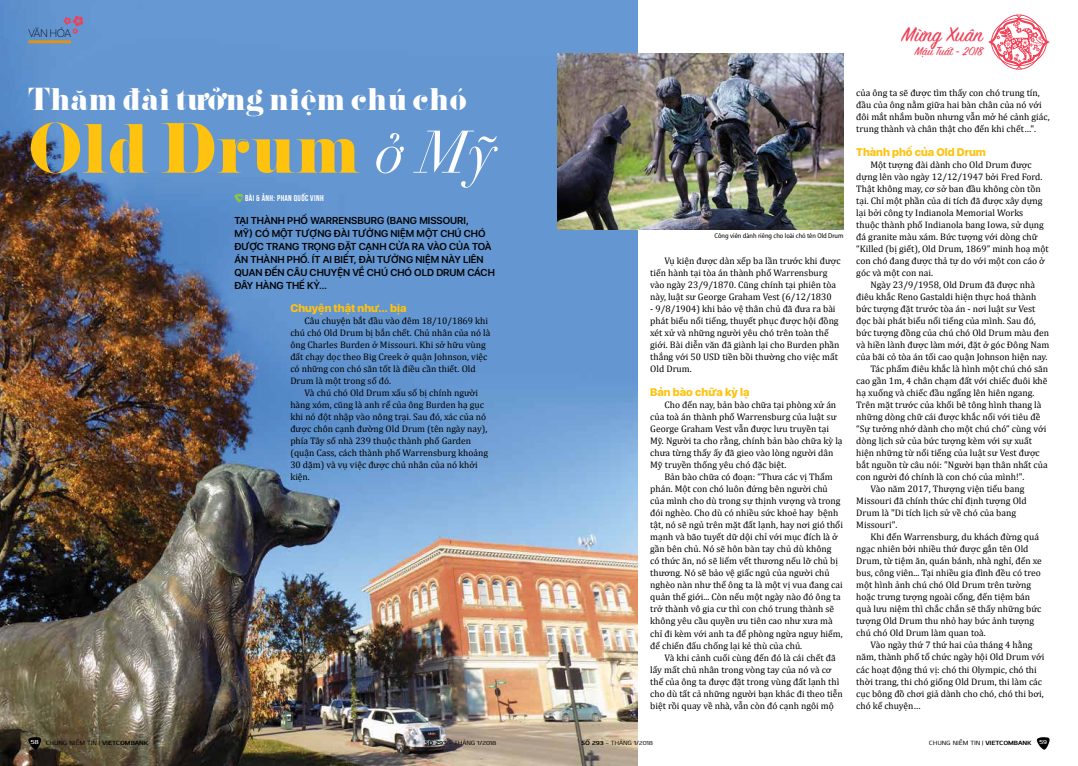
<style>
.page{position:relative;width:1078px;height:766px;background:#fff}
.page>*{position:absolute;margin:0;border:0;box-sizing:border-box;transform-origin:0 0}
.t1{font:63.3px "UVF Pistilli";color:#ffc20e}
.t2{font:28.5px "UVF Pistilli";color:#fff}
.t3{font:22.6px "Sign Painter House Script";color:#ef4056}
.t4{font:13.3px "Sign Painter House Script";color:#ef4056}
.t5{font:800 11px "SFUI Display";color:#ffc20e}
.t6{font:100 11px "SFUI Display";letter-spacing:-.015em;color:#000}
.t7{font:600 10px/13px "SFUI Display";color:#000}
.t8{font:9.5px/12px "Cambria";color:#000}
.t9{font:8.5px "UTM Bebas";letter-spacing:.04em;color:#fff}
.t10{font:semi-condensed 7px "Myriad Pro";color:#000}
.t11{font:500 6px "Kuro";letter-spacing:-.02em;color:#000}
.t12{font:600 6px "Kuro";color:#fff}
.s1{font-family:"UVF Didot LT Std";font-style:italic;font-size:59px;color:#fff}
.s2{font-weight:600;color:#fff}
.s3{font-weight:700}
</style>
<div class="page">
<img style="left:0;top:0;width:637px;height:765px">
<svg style="left:234px;top:194px;width:9px;height:8px"></svg>
<img style="left:557px;top:54px;width:286px;height:175px">
<hr style="left:28px;top:40px;width:43px;height:3px;background:#dd941b">
<svg style="left:63px;top:16px;width:20px;height:18px"></svg>
<svg style="left:28px;top:737px;width:13px;height:12px"></svg>
<svg style="left:1036px;top:737px;width:13px;height:12px"></svg>
<svg style="left:988px;top:15px;width:61px;height:55px"></svg>
<p class="t6" style="left:28px;top:25px;width:44px">VĂN HÓA</p>
<h2 class="t2" style="left:28px;top:76px;width:440px">Thăm đài tưởng niệm chú chó</h2>
<h1 class="t1" style="left:28px;top:98px;width:469px">Old Drum <span class="s1">ở Mỹ</span></h1>
<p class="t9" style="left:245px;top:192px;width:80px">BÀI &amp; ẢNH: PHAN QUỐC VINH</p>
<p class="t7" style="left:234px;top:214px;width:262px">TẠI THÀNH PHỐ WARRENSBURG (BANG MISSOURI,<br>MỸ) CÓ MỘT TƯỢNG ĐÀI TƯỞNG NIỆM MỘT CHÚ CHÓ ĐƯỢC TRANG TRỌNG ĐẶT CẠNH CỬA RA VÀO CỦA TOÀ ÁN THÀNH PHỐ. ÍT AI BIẾT, ĐÀI TƯỞNG NIỆM NÀY LIÊN QUAN ĐẾN CÂU CHUYỆN VỀ CHÚ CHÓ OLD DRUM CÁCH ĐÂY HÀNG THẾ KỶ…</p>
<p class="t5" style="left:290px;top:302px;width:118px">Chuyện thật như… bịa</p>
<p class="t8" style="left:290px;top:315px;width:201px;text-indent:14px">Câu chuyện bắt đầu vào đêm 18/10/1869 khi chú chó Old Drum bị bắn chết. Chủ nhân của nó là ông Charles Burden ở Missouri. Khi sở hữu vùng đất chạy dọc theo Big Creek ở quận Johnson, việc có những con chó săn tốt là điều cần thiết. Old Drum là một trong số đó.</p>
<p class="t8" style="left:290px;top:387px;width:199px;text-indent:14px">Và chú chó Old Drum xấu số bị chính người hàng xóm, cũng là anh rể của ông Burden hạ gục khi nó đột nhập vào nông trại. Sau đó, xác của nó được chôn cạnh đường Old Drum (tên ngày nay), phía Tây số nhà 239 thuộc thành phố Garden (quận Cass, cách thành phố Warrensburg khoảng 30 dặm) và vụ việc được chủ nhân của nó khởi kiện.</p>
<p class="t10" style="left:714px;top:231px;width:130px">Công viên dành riêng cho loài chó tên Old Drum</p>
<p class="t8" style="left:650px;top:255px;width:192px;text-indent:14px">Vụ kiện được dàn xếp ba lần trước khi được tiến hành tại tòa án thành phố Warrensburg vào ngày 23/9/1870. Cũng chính tại phiên tòa này, luật sư George Graham Vest (6/12/1830</p>
<p class="t8" style="left:650px;top:303px;width:191px">- 9/8/1904) khi bảo vệ thân chủ đã đưa ra bài phát biểu nổi tiếng, thuyết phục được hội đồng xét xử và những người yêu chó trên toàn thế giới. Bài diễn văn đã giành lại cho Burden phần thắng với 50 USD tiền bồi thường cho việc mất Old Drum.</p>
<p class="t5" style="left:650px;top:386px;width:101px">Bản bào chữa kỳ lạ</p>
<p class="t8" style="left:650px;top:399px;width:194px;text-indent:14px">Cho đến nay, bản bào chữa tại phòng xử án của toà án thành phố Warrensburg của luật sư George Graham Vest vẫn được lưu truyền tại Mỹ. Người ta cho rằng, chính bản bào chữa kỳ lạ chưa từng thấy ấy đã gieo vào lòng người dân Mỹ truyền thống yêu chó đặc biệt.</p>
<p class="t8" style="left:650px;top:471px;width:194px;text-indent:14px">Bản bào chữa có đoạn: “Thưa các vị Thẩm phán. Một con chó luôn đứng bên người chủ của mình cho dù trong sự thịnh vượng và trong đói nghèo. Cho dù có nhiều sức khoẻ hay bệnh tật, nó sẽ ngủ trên mặt đất lạnh, hay nơi gió thổi mạnh và bão tuyết dữ dội chỉ với mục đích là ở gần bên chủ. Nó sẽ hôn bàn tay chủ dù không có thức ăn, nó sẽ liếm vết thương nếu lỡ chủ bị thương. Nó sẽ bảo vệ giấc ngủ của người chủ nghèo nàn như thể ông ta là một vị vua đang cai quản thế giới... Còn nếu một ngày nào đó ông ta trở thành vô gia cư thì con chó trung thành sẽ không yêu cầu quyền ưu tiên cao như xưa mà chỉ đi kèm với anh ta để phòng ngừa nguy hiểm, để chiến đấu chống lại kẻ thù của chủ.</p>
<p class="t8" style="left:650px;top:651px;width:194px;text-indent:14px">Và khi cảnh cuối cùng đến đó là cái chết đã lấy mất chủ nhân trong vòng tay của nó và cơ thể của ông ta được đặt trong vùng đất lạnh thì cho dù tất cả những người bạn khác đi theo tiễn biệt rồi quay về nhà, vẫn còn đó cạnh ngôi mộ</p>
<h3 class="t3" style="left:901px;top:20px;width:82px">Mừng Xuân</h3>
<h3 class="t4" style="left:914px;top:43px;width:69px">Mậu Tuất - 2018</h3>
<p class="t8" style="left:856px;top:87px;width:195px">của ông ta sẽ được tìm thấy con chó trung tín, đầu của ông nằm giữa hai bàn chân của nó với đôi mắt nhắm buồn nhưng vẫn mở hé cảnh giác, trung thành và chân thật cho đến khi chết…".</p>
<p class="t5" style="left:856px;top:146px;width:131px">Thành phố của Old Drum</p>
<p class="t8" style="left:856px;top:159px;width:194px;text-indent:14px">Một tượng đài dành cho Old Drum được dựng lên vào ngày 12/12/1947 bởi Fred Ford.<br>Thật không may, cơ sở ban đầu không còn tồn tại. Chỉ một phần của di tích đã được xây dựng lại bởi công ty Indianola Memorial Works<br>thuộc thành phố Indianola bang Iowa, sử dụng đá granite màu xám. Bức tượng với dòng chữ “Killed (bị giết), Old Drum, 1869” minh hoạ một con chó đang được thả tự do với một con cáo ở góc và một con nai.</p>
<p class="t8" style="left:870px;top:279px;width:166px">Ngày 23/9/1958, Old Drum đã được nhà</p>
<p class="t8" style="left:856px;top:291px;width:181px">điêu khắc Reno Gastaldi hiện thực hoá thành</p>
<p class="t8" style="left:856px;top:303px;width:180px">bức tượng đặt trước tòa án - nơi luật sư Vest</p>
<p class="t8" style="left:856px;top:315px;width:181px">đọc bài phát biểu nổi tiếng của mình. Sau đó,</p>
<p class="t8" style="left:856px;top:327px;width:194px">bức tượng đồng của chú chó Old Drum màu đen</p>
<p class="t8" style="left:856px;top:339px;width:194px">và hiền lành được làm mới, đặt ở góc Đông Nam</p>
<p class="t8" style="left:856px;top:351px;width:192px">của bãi cỏ tòa án tối cao quận Johnson hiện nay.</p>
<p class="t8" style="left:870px;top:363px;width:179px">Tác phẩm điêu khắc là hình một chú chó săn</p>
<p class="t8" style="left:856px;top:375px;width:193px">cao gần 1m, 4 chân chạm đất với chiếc đuôi khẽ</p>
<p class="t8" style="left:856px;top:387px;width:180px">hạ xuống và chiếc đầu ngẩng lên hiên ngang.</p>
<p class="t8" style="left:856px;top:399px;width:187px">Trên mặt trước của khối bê tông hình thang là</p>
<p class="t8" style="left:856px;top:411px;width:185px">những dòng chữ cái được khắc nổi với tiêu đề</p>
<p class="t8" style="left:856px;top:423px;width:191px">“Sự tưởng nhớ dành cho một chú chó” cùng với</p>
<p class="t8" style="left:856px;top:435px;width:177px">dòng lịch sử của bức tượng kèm với sự xuất</p>
<p class="t8" style="left:856px;top:447px;width:185px">hiện những từ nổi tiếng của luật sư Vest được</p>
<p class="t8" style="left:856px;top:459px;width:193px">bắt nguồn từ câu nói: "Người bạn thân nhất của</p>
<p class="t8" style="left:856px;top:471px;width:170px">con người đó chính là con chó của mình!".</p>
<p class="t8" style="left:870px;top:483px;width:155px">Vào năm 2017, Thượng viện tiểu bang</p>
<p class="t8" style="left:856px;top:495px;width:172px">Missouri đã chính thức chỉ định tượng Old</p>
<p class="t8" style="left:856px;top:507px;width:161px">Drum là "Di tích lịch sử về chó của bang</p>
<p class="t8" style="left:856px;top:519px;width:43px">Missouri".</p>
<p class="t8" style="left:870px;top:531px;width:170px">Khi đến Warrensburg, du khách đừng quá</p>
<p class="t8" style="left:856px;top:543px;width:174px">ngạc nhiên bởi nhiều thứ được gắn tên Old</p>
<p class="t8" style="left:856px;top:555px;width:187px">Drum, từ tiệm ăn, quán bánh, nhà nghỉ, đến xe</p>
<p class="t8" style="left:856px;top:567px;width:186px">bus, công viên... Tại nhiều gia đình đều có treo</p>
<p class="t8" style="left:856px;top:579px;width:176px">một hình ảnh chú chó Old Drum trên tường</p>
<p class="t8" style="left:856px;top:591px;width:175px">hoặc trưng tượng ngoài cổng, đến tiệm bán</p>
<p class="t8" style="left:856px;top:603px;width:186px">quà lưu niệm thì chắc chắn sẽ thấy những bức</p>
<p class="t8" style="left:856px;top:615px;width:179px">tượng Old Drum thu nhỏ hay bức ảnh tượng</p>
<p class="t8" style="left:856px;top:627px;width:131px">chú chó Old Drum làm quan toà.</p>
<p class="t8" style="left:870px;top:639px;width:163px">Vào ngày thứ 7 thứ hai của tháng 4 hằng</p>
<p class="t8" style="left:856px;top:651px;width:189px">năm, thành phố tổ chức ngày hội Old Drum với</p>
<p class="t8" style="left:856px;top:663px;width:182px">các hoạt động thú vị: chó thi Olympic, chó thi</p>
<p class="t8" style="left:856px;top:675px;width:187px">thời trang, thi chó giống Old Drum, thi làm các</p>
<p class="t8" style="left:856px;top:687px;width:189px">cục bông đồ chơi giả dành cho chó, chó thi bơi,</p>
<p class="t8" style="left:856px;top:699px;width:66px">chó kể chuyện…</p>
<p class="t11" style="left:31px;top:738px;width:119px"><span class="s2">58</span> CHUNG NIỀM TIN | <span class="s3">VIETCOMBANK</span></p>
<p class="t11" style="left:425px;top:738px;width:73px"><span class="s3">SỐ 293</span> - THÁNG 1/2018</p>
<p class="t11" style="left:581px;top:738px;width:73px"><span class="s3">SỐ 293</span> - THÁNG 1/2018</p>
<p class="t11" style="left:928px;top:738px;width:104px">CHUNG NIỀM TIN | <span class="s3">VIETCOMBANK</span></p>
<p class="t12" style="left:1039px;top:737px;width:9px">59</p>
</div>
